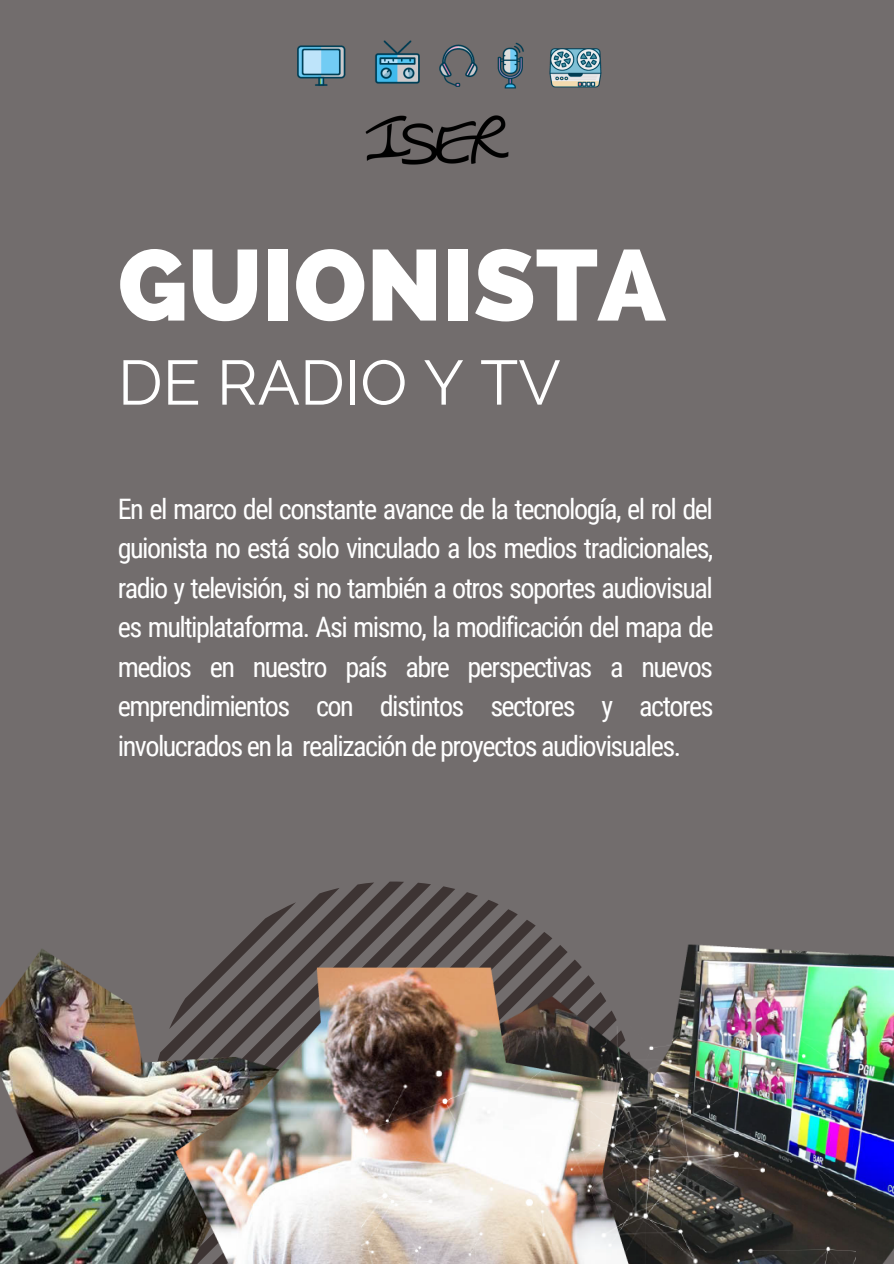
<style>
.page{position:relative;width:894px;height:1264px;background:#fff}
.page>*{position:absolute;margin:0;border:0;box-sizing:border-box;transform-origin:0 0}
.t1{font:800 100.05px "Raleway";color:#fff}
.t2{font:62.55px "Raleway";color:#fff}
.t3{font:28.2px/39.5px "Roboto Condensed";letter-spacing:-.055em;color:#fff;text-align:justify}
</style>
<div class="page">
<div style="left:0;top:0;width:893px;height:1263px;background:#726d6d"></div>
<img style="left:0;top:949px;width:79px;height:314px">
<img style="left:710px;top:945px;width:183px;height:318px">
<img style="left:79px;top:881px;width:631px;height:382px">
<img style="left:360px;top:1026px;width:495px;height:237px">
<img style="left:297px;top:40px;width:305px;height:49px">
<img style="left:365px;top:115px;width:144px;height:50px">
<p class="t1" style="left:118px;top:226px;width:548px">GUIONISTA</p>
<p class="t2" style="left:118px;top:346px;width:444px">DE RADIO Y TV</p>
<p class="t3" style="left:118px;top:489px;width:597px">En el marco del constante avance de la tecnología, el rol del guionista no está solo vinculado a los medios tradicionales, radio y televisión, si no también a otros soportes audiovisual es multiplataforma. Asi mismo, la modificación del mapa de medios en nuestro país abre perspectivas a nuevos emprendimientos con distintos sectores y actores involucrados en la realización de proyectos audiovisuales.</p>
</div>
